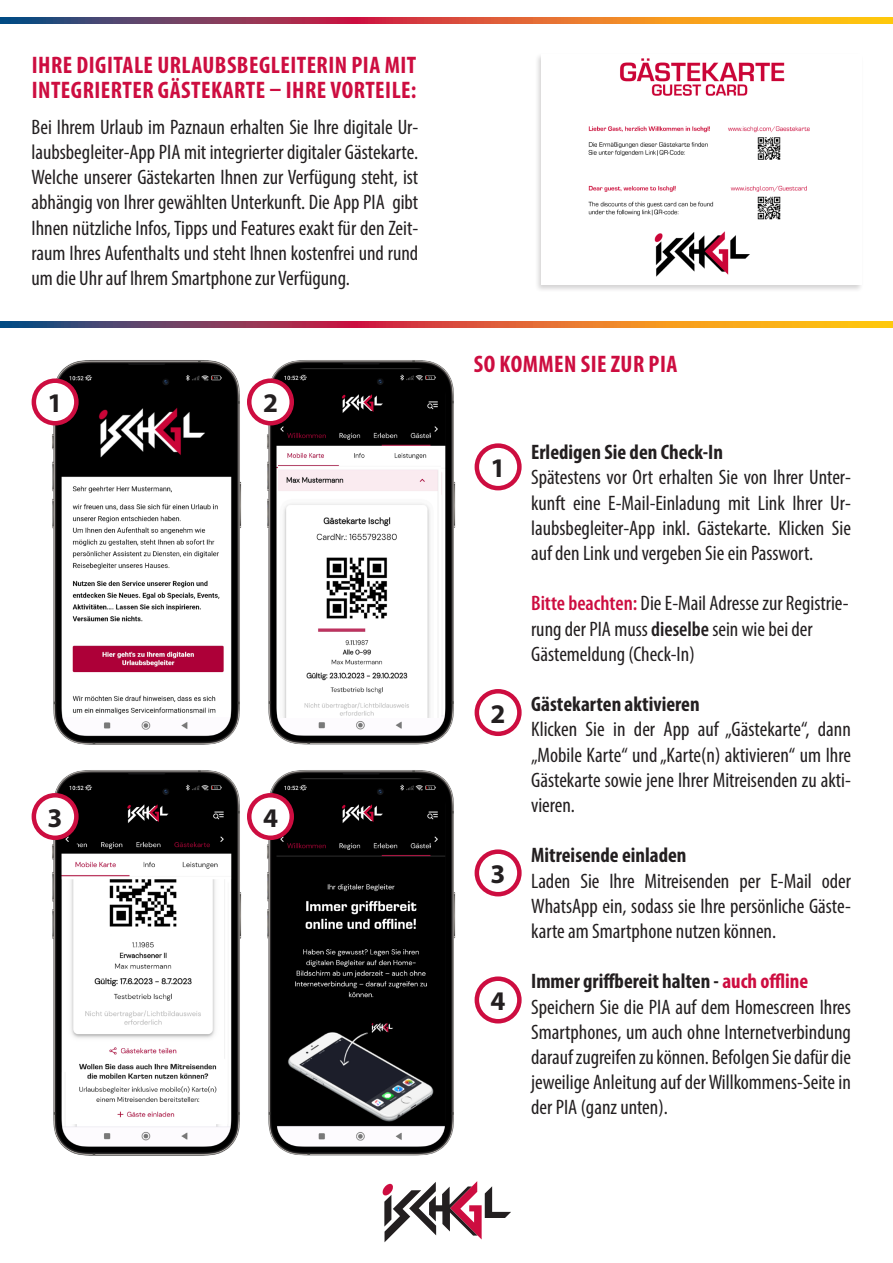
<style>
.page{position:relative;width:893px;height:1263px;background:#fff}
.page>*{position:absolute;margin:0;border:0;box-sizing:border-box;transform-origin:0 0}
.t1{font:700 27px "Myriad Pro";color:#231f20}
.t2{font:700 condensed 24px/25.5px "Myriad Pro";letter-spacing:.02em;color:#cd0d40}
.t3{font:condensed 21px/25.2px "Myriad Pro";color:#231f20;text-align:justify}
.t4{font:700 condensed 21px "Myriad Pro";color:#231f20}
.s1{font-weight:600;color:#cd0d40}
.s2{font-weight:600}
.s3{font-weight:700}
.s4{font-weight:700;color:#cd0d40}
</style>
<div class="page">
<img style="left:45px;top:360px;width:203px;height:385px">
<img style="left:259px;top:360px;width:197px;height:385px">
<img style="left:46px;top:770px;width:202px;height:386px">
<img style="left:259px;top:770px;width:197px;height:386px">
<svg style="left:1px;top:322px;width:892px;height:5px;background:#b9663f"></svg>
<svg style="left:0;top:18px;width:892px;height:5px;background:#b9663f"></svg>
<svg style="left:382px;top:1181px;width:129px;height:61px"></svg>
<div style="left:475px;top:443px;width:47px;height:47px;border:4px solid #cd0d40;border-radius:50%"></div>
<div style="left:475px;top:689px;width:47px;height:47px;border:4px solid #cd0d40;border-radius:50%"></div>
<div style="left:475px;top:849px;width:47px;height:47px;border:4px solid #cd0d40;border-radius:50%"></div>
<div style="left:475px;top:976px;width:47px;height:47px;border:4px solid #cd0d40;border-radius:50%"></div>
<div style="left:34px;top:381px;width:42px;height:42px;background:#fff;border-radius:50%"></div>
<div style="left:32px;top:378px;width:47px;height:47px;border:4px solid #cd0d40;border-radius:50%"></div>
<div style="left:249px;top:381px;width:43px;height:42px;background:#fff;border-radius:50%"></div>
<div style="left:247px;top:378px;width:47px;height:47px;border:4px solid #cd0d40;border-radius:50%"></div>
<div style="left:34px;top:795px;width:42px;height:43px;background:#fff;border-radius:50%"></div>
<div style="left:32px;top:793px;width:47px;height:47px;border:4px solid #cd0d40;border-radius:50%"></div>
<svg style="left:249px;top:795px;width:43px;height:43px"></svg>
<div style="left:247px;top:793px;width:47px;height:47px;border:4px solid #cd0d40;border-radius:50%"></div>
<div style="left:534px;top:53px;width:330px;height:240px;background:#231f20;opacity:.2"></div>
<img style="left:542px;top:55px;width:319px;height:230px">
<img style="left:279px;top:446px;width:161px;height:272px">
<p class="t2" style="left:32px;top:51px;width:386px">IHRE DIGITALE URLAUBSBEGLEITERIN PIA MIT<br>INTEGRIERTER GÄSTEKARTE – IHRE VORTEILE:</p>
<p class="t3" style="left:31px;top:114px;width:388px">Bei Ihrem Urlaub im Paznaun erhalten Sie Ihre digitale Ur&shy;laubsbegleiter-App PIA mit integrierter digitaler Gästekarte.<br>Welche unserer Gästekarten Ihnen zur Verfügung steht, ist abhängig von Ihrer gewählten Unterkunft. Die App PIA gibt Ihnen nützliche Infos, Tipps und Features exakt für den Zeit&shy;raum Ihres Aufenthalts und steht Ihnen kostenfrei und rund um die Uhr auf Ihrem Smartphone zur Verfügung.</p>
<p class="t1" style="left:48px;top:385px;width:16px">1</p>
<p class="t1" style="left:263px;top:385px;width:16px">2</p>
<p class="t1" style="left:48px;top:800px;width:16px">3</p>
<p class="t1" style="left:263px;top:800px;width:16px">4</p>
<p class="t2" style="left:474px;top:351px;width:205px">SO KOMMEN SIE ZUR PIA</p>
<p class="t1" style="left:491px;top:450px;width:16px">1</p>
<p class="t1" style="left:491px;top:696px;width:16px">2</p>
<p class="t1" style="left:491px;top:856px;width:16px">3</p>
<p class="t1" style="left:491px;top:983px;width:16px">4</p>
<p class="t4" style="left:531px;top:439px;width:193px">Erledigen Sie den Check-In</p>
<p class="t3" style="left:531px;top:464px;width:321px">Spätestens vor Ort erhalten Sie von Ihrer Unter&shy;kunft eine E-Mail-Einladung mit Link Ihrer Ur&shy;laubsbegleiter-App inkl. Gästekarte. Klicken Sie auf den Link und vergeben Sie ein Passwort.</p>
<p class="t3" style="left:531px;top:590px;width:319px;text-align:left"><span class="s1">Bitte beachten:</span> Die E-Mail Adresse zur Registrie&shy;rung der PIA muss <span class="s2">dieselbe</span> sein wie bei der<br>Gästemeldung (Check-In)</p>
<p class="t4" style="left:531px;top:691px;width:170px">Gästekarten aktivieren</p>
<p class="t3" style="left:531px;top:716px;width:321px">Klicken Sie in der App auf „Gästekarte“, dann „Mobile Karte“ und „Karte(n) aktivieren“ um Ihre Gästekarte sowie jene Ihrer Mitreisenden zu akti&shy;vieren.</p>
<p class="t4" style="left:531px;top:842px;width:157px">Mitreisende einladen</p>
<p class="t3" style="left:531px;top:868px;width:321px">Laden Sie Ihre Mitreisenden per E-Mail oder WhatsApp ein, sodass sie Ihre persönliche Gäste&shy;karte am Smartphone nutzen können.</p>
<p class="t3" style="left:531px;top:968px;width:321px;text-align:left"><span class="s3">Immer griffbereit halten -</span> <span class="s4">auch offline </span>Speichern Sie die PIA auf dem Homescreen Ihres Smartphones, um auch ohne Internetverbindung darauf zugreifen zu können. Befolgen Sie dafür die jeweilige Anleitung auf der Willkommens-Seite in der PIA (ganz unten).</p>
</div>
